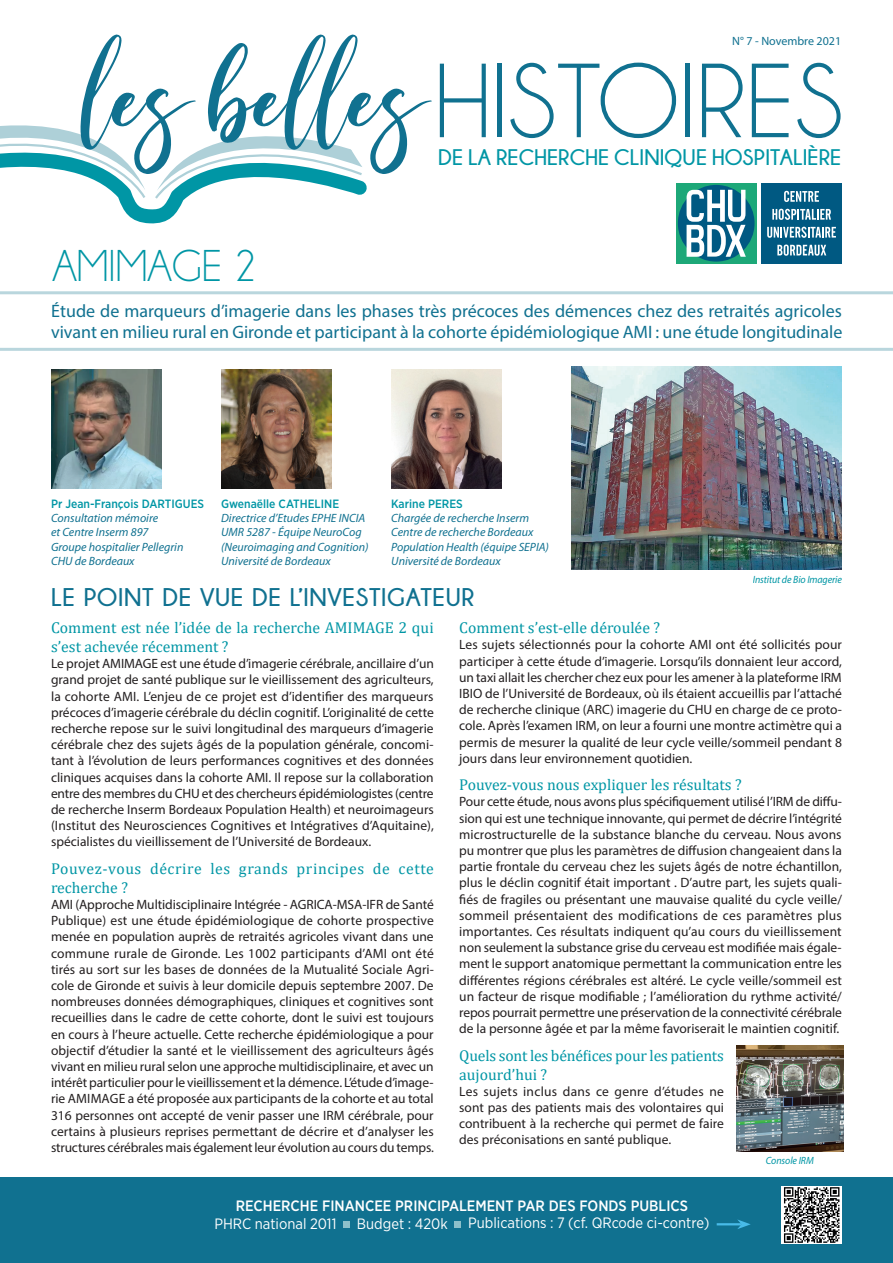
<style>
.page{position:relative;width:893px;height:1263px;background:#fff}
.page>*{position:absolute;margin:0;border:0;box-sizing:border-box;transform-origin:0 0}
.t1{font:129px "Michelles";color:#107190}
.t2{font:45px "Champagne&Limousines";color:#0096a5}
.t3{font:700 25.5px "Champagne&Limousines";letter-spacing:.025em;color:#107190}
.t4{font:700 22.5px "Champagne&Limousines";letter-spacing:.005em;color:#0096a5}
.t5{font:18px/21.6px "Myriad Pro";color:#107190}
.t6{font:15.75px/18.9px "Cambria";color:#0096a5}
.t7{font:15.75px/18.9px "Cambria";letter-spacing:.04em;color:#0096a5}
.t8{font:15px "Gotham Narrow";color:#fff}
.t9{font:500 15px "Gotham Narrow";color:#fff}
.t10{font:13.5px/16.2px "Myriad Pro";color:#231f20;text-align:justify}
.t11{font:italic 12px/14.4px "Myriad Pro";color:#107190}
.t12{font:500 12px "Gotham Narrow";color:#0096a5}
.t13{font:12px "Myriad Pro";color:#107190}
.t14{font:italic 10.5px "Myriad Pro";letter-spacing:-.01em;color:#0096a5;scale:.95 1}
.s1{font-family:"Champagne&Limousines";font-size:106.5px}
</style>
<div class="page">
<div style="left:0;top:1178px;width:893px;height:85px;background:#107190"></div>
<svg style="left:0;top:125px;width:367px;height:99px"></svg>
<div style="left:343px;top:1221px;width:7px;height:7px;background:#8dc0ca"></div>
<div style="left:455px;top:1221px;width:6px;height:7px;background:#8dc0ca"></div>
<hr style="left:717px;top:1223px;width:24px;height:2px;background:#48bbe8">
<svg style="left:737px;top:1219px;width:14px;height:10px"></svg>
<svg style="left:0;top:291px;width:893px;height:60px"></svg>
<img style="left:51px;top:370px;width:111px;height:119px">
<div style="left:761px;top:183px;width:81px;height:81px;background:#005982"></div>
<svg style="left:784px;top:191px;width:35px;height:11px"></svg>
<svg style="left:772px;top:209px;width:59px;height:11px"></svg>
<svg style="left:767px;top:227px;width:69px;height:11px"></svg>
<svg style="left:777px;top:245px;width:49px;height:11px"></svg>
<div style="left:676px;top:183px;width:81px;height:81px;background:#1da878"></div>
<div style="left:678px;top:185px;width:76px;height:77px;background:#005982;border-radius:50%"></div>
<svg style="left:687px;top:190px;width:59px;height:67px"></svg>
<img style="left:737px;top:1045px;width:106px;height:106px">
<img style="left:221px;top:370px;width:111px;height:119px">
<img style="left:391px;top:370px;width:111px;height:119px">
<img style="left:781px;top:1186px;width:61px;height:58px">
<img style="left:572px;top:367px;width:270px;height:202px">
<h1 class="t1" style="left:83px;top:14px;width:762px">les belles<span class="s1">HISTOIRES</span></h1>
<p class="t13" style="left:732px;top:34px;width:111px">N° 7 - Novembre 2021</p>
<h3 class="t4" style="left:438px;top:145px;width:404px">DE LA RECHERCHE CLINIQUE HOSPITALIÈRE</h3>
<h2 class="t2" style="left:52px;top:243px;width:206px">AMIMAGE 2</h2>
<h3 class="t5" style="left:51px;top:299px;width:793px">Étude de marqueurs d’imagerie dans les phases très précoces des démences chez des retraités agricoles vivant en milieu rural en Gironde et participant à la cohorte épidémiologique AMI : une étude longitudinale</h3>
<p class="t12" style="left:51px;top:496px;width:155px">Pr Jean-François DARTIGUES</p>
<p class="t11" style="left:51px;top:510px;width:134px">Consultation mémoire<br>et Centre Inserm 897<br>Groupe hospitalier Pellegrin<br>CHU de Bordeaux</p>
<p class="t12" style="left:221px;top:496px;width:120px">Gwenaëlle CATHELINE</p>
<p class="t11" style="left:221px;top:510px;width:149px">Directrice d’Etudes EPHE INCIA<br>UMR 5287 - Équipe NeuroCog (Neuroimaging and Cognition)<br>Université de Bordeaux</p>
<p class="t12" style="left:391px;top:496px;width:73px">Karine PERES</p>
<p class="t11" style="left:391px;top:510px;width:159px">Chargée de recherche Inserm<br>Centre de recherche Bordeaux<br>Population Health (équipe SEPIA)<br>Université de Bordeaux</p>
<h3 class="t3" style="left:51px;top:583px;width:425px">LE POINT DE VUE DE L’INVESTIGATEUR</h3>
<p class="t14" style="left:753px;top:573px;width:95px">Institut de Bio Imagerie</p>
<p class="t6" style="left:51px;top:618px;width:384px">Comment est née l’idée de la recherche AMIMAGE 2 qui s’est achevée récemment ?</p>
<p class="t10" style="left:51px;top:655px;width:384px">Le projet AMIMAGE est une étude d’imagerie cérébrale, ancillaire d’un grand projet de santé publique sur le vieillissement des agriculteurs, la cohorte AMI. L’enjeu de ce projet est d’identifier des marqueurs précoces d’imagerie cérébrale du déclin cognitif. L’originalité de cette recherche repose sur le suivi longitudinal des marqueurs d’imagerie cérébrale chez des sujets âgés de la population générale, concomi&shy;tant à l’évolution de leurs performances cognitives et des données cliniques acquises dans la cohorte AMI. Il repose sur la collaboration entre des membres du CHU et des chercheurs épidémiologistes (centre de recherche Inserm Bordeaux Population Health) et neuroimageurs (Institut des Neurosciences Cognitives et Intégratives d’Aquitaine), spécialistes du vieillissement de l’Université de Bordeaux.</p>
<p class="t7" style="left:51px;top:859px;width:384px">Pouvez-vous décrire les grands principes de cette recherche ?</p>
<p class="t10" style="left:51px;top:896px;width:384px">AMI (Approche Multidisciplinaire Intégrée - AGRICA-MSA-IFR de Santé Publique) est une étude épidémiologique de cohorte prospective menée en population auprès de retraités agricoles vivant dans une commune rurale de Gironde. Les 1002 participants d’AMI ont été tirés au sort sur les bases de données de la Mutualité Sociale Agri&shy;cole de Gironde et suivis à leur domicile depuis septembre 2007. De nombreuses données démographiques, cliniques et cognitives sont recueillies dans le cadre de cette cohorte, dont le suivi est toujours en cours à l’heure actuelle. Cette recherche épidémiologique a pour objectif d’étudier la santé et le vieillissement des agriculteurs âgés vivant en milieu rural selon une approche multidisciplinaire, et avec un intérêt particulier pour le vieillissement et la démence. L’étude d’image&shy;rie AMIMAGE a été proposée aux participants de la cohorte et au total 316 personnes ont accepté de venir passer une IRM cérébrale, pour certains à plusieurs reprises permettant de décrire et d’analyser les structures cérébrales mais également leur évolution au cours du temps.</p>
<p class="t6" style="left:459px;top:618px;width:202px">Comment s’est-elle déroulée ?</p>
<p class="t10" style="left:459px;top:636px;width:384px">Les sujets sélectionnés pour la cohorte AMI ont été sollicités pour participer à cette étude d’imagerie. Lorsqu’ils donnaient leur accord, un taxi allait les chercher chez eux pour les amener à la plateforme IRM IBIO de l’Université de Bordeaux, où ils étaient accueillis par l’attaché de recherche clinique (ARC) imagerie du CHU en charge de ce proto&shy;cole. Après l’examen IRM, on leur a fourni une montre actimètre qui a permis de mesurer la qualité de leur cycle veille/sommeil pendant 8 jours dans leur environnement quotidien.</p>
<p class="t6" style="left:459px;top:775px;width:284px">Pouvez-vous nous expliquer les résultats ?</p>
<p class="t10" style="left:459px;top:793px;width:384px">Pour cette étude, nous avons plus spécifiquement utilisé l’IRM de diffu&shy;sion qui est une technique innovante, qui permet de décrire l’intégrité microstructurelle de la substance blanche du cerveau. Nous avons pu montrer que plus les paramètres de diffusion changeaient dans la partie frontale du cerveau chez les sujets âgés de notre échantillon, plus le déclin cognitif était important . D’autre part, les sujets quali&shy;fiés de fragiles ou présentant une mauvaise qualité du cycle veille/ sommeil présentaient des modifications de ces paramètres plus importantes. Ces résultats indiquent qu’au cours du vieillissement non seulement la substance grise du cerveau est modifiée mais égale&shy;ment le support anatomique permettant la communication entre les différentes régions cérébrales est altéré. Le cycle veille/sommeil est un facteur de risque modifiable ; l’amélioration du rythme activité/ repos pourrait permettre une préservation de la connectivité cérébrale de la personne âgée et par la même favoriserait le maintien cognitif.</p>
<p class="t6" style="left:459px;top:1046px;width:266px">Quels sont les bénéfices pour les patients aujourd’hui ?</p>
<p class="t10" style="left:459px;top:1083px;width:266px">Les sujets inclus dans ce genre d’études ne sont pas des patients mais des volontaires qui contribuent à la recherche qui permet de faire des préconisations en santé publique.</p>
<p class="t14" style="left:766px;top:1154px;width:52px">Console IRM</p>
<p class="t9" style="left:236px;top:1196px;width:454px">RECHERCHE FINANCEE PRINCIPALEMENT PAR DES FONDS PUBLICS</p>
<p class="t8" style="left:214px;top:1214px;width:124px">PHRC national 2011</p>
<p class="t8" style="left:357px;top:1214px;width:92px">Budget : 420k</p>
<p class="t8" style="left:468px;top:1214px;width:243px">Publications : 7 (cf. QRcode ci-contre)</p>
</div>
